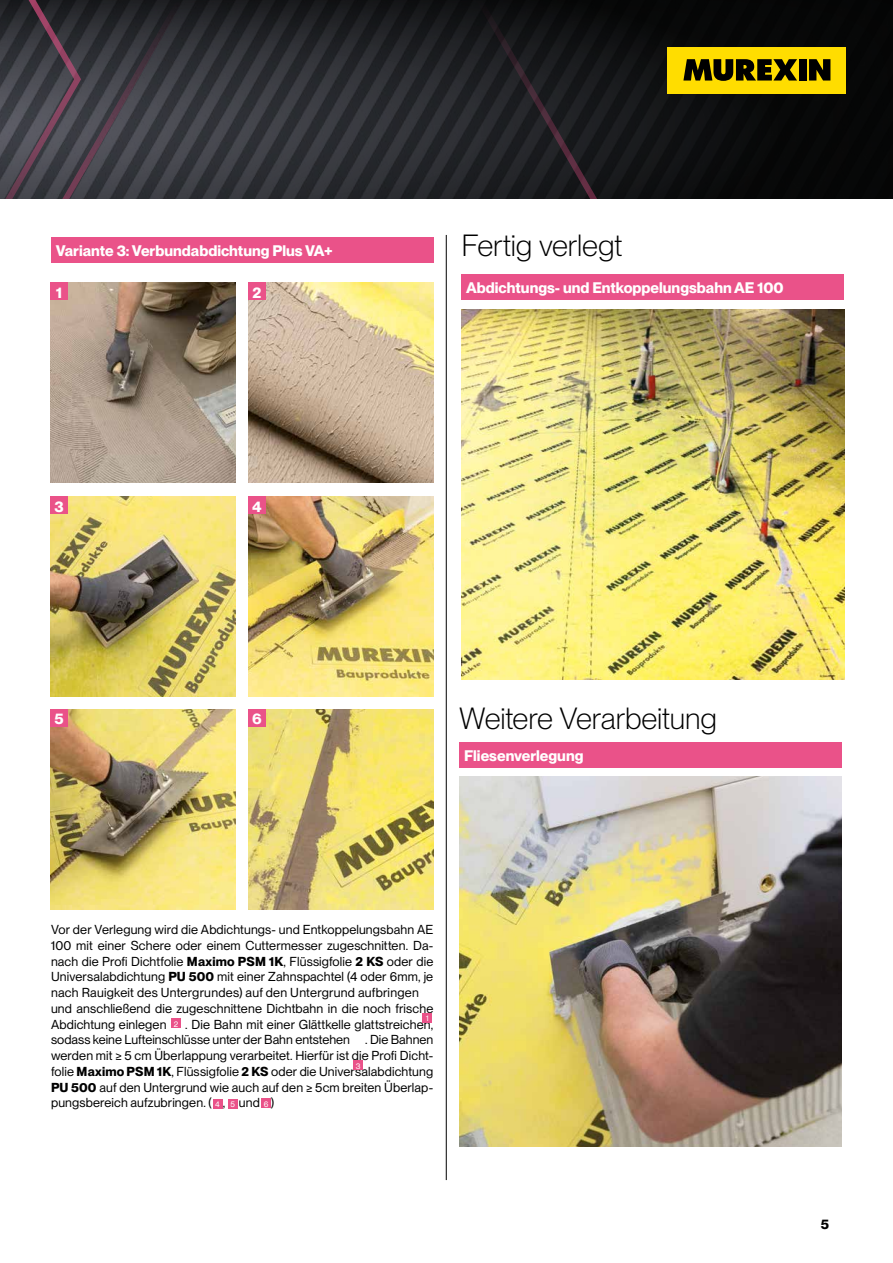
<style>
.page{position:relative;width:893px;height:1263px;background:#fff}
.page>*{position:absolute;margin:0;border:0;box-sizing:border-box;transform-origin:0 0}
.t1{font:300 30px "PP Neue Montreal";letter-spacing:-.005em;color:#000}
.t2{font:700 15px "PP Neue Montreal";color:#fff}
.t3{font:700 13.5px "PP Neue Montreal";color:#000}
.t4{font:12.75px/15.8px "PP Neue Montreal";letter-spacing:.01em;color:#000}
.t5{font:7.95px "PP Neue Montreal";color:#fff}
.s1{font-weight:700}
</style>
<div class="page">
<img style="left:633px;top:0;width:260px;height:198px">
<svg style="left:0;top:0;width:26px;height:198px"></svg>
<svg style="left:26px;top:0;width:607px;height:198px"></svg>
<div style="left:668px;top:47px;width:178px;height:46px;background:#fd0"></div>
<div style="left:799px;top:59px;width:8px;height:22px;background:#000"></div>
<svg style="left:809px;top:59px;width:21px;height:22px"></svg>
<svg style="left:683px;top:59px;width:114px;height:22px"></svg>
<img style="left:248px;top:283px;width:185px;height:200px">
<img style="left:51px;top:497px;width:185px;height:200px">
<img style="left:248px;top:497px;width:185px;height:200px">
<img style="left:51px;top:710px;width:185px;height:200px">
<img style="left:248px;top:709px;width:185px;height:200px">
<div style="left:51px;top:237px;width:383px;height:26px;background:#ea5289"></div>
<div style="left:461px;top:274px;width:383px;height:25px;background:#ea5289"></div>
<div style="left:459px;top:742px;width:383px;height:26px;background:#ea5289"></div>
<img style="left:51px;top:283px;width:185px;height:200px">
<div style="left:51px;top:283px;width:17px;height:17px;background:#ea5289"></div>
<div style="left:51px;top:497px;width:17px;height:17px;background:#ea5289"></div>
<div style="left:51px;top:710px;width:17px;height:17px;background:#ea5289"></div>
<div style="left:248px;top:283px;width:17px;height:17px;background:#ea5289"></div>
<div style="left:248px;top:497px;width:17px;height:17px;background:#ea5289"></div>
<div style="left:248px;top:710px;width:17px;height:17px;background:#ea5289"></div>
<hr style="left:446px;top:235px;width:1px;height:945px;background:#000">
<img style="left:461px;top:310px;width:383px;height:369px">
<img style="left:459px;top:777px;width:383px;height:369px">
<div style="left:423px;top:1013px;width:9px;height:9px;background:#ea5289"></div>
<div style="left:172px;top:1019px;width:9px;height:9px;background:#ea5289"></div>
<div style="left:354px;top:1060px;width:9px;height:9px;background:#ea5289"></div>
<div style="left:213px;top:1099px;width:9px;height:9px;background:#ea5289"></div>
<div style="left:228px;top:1099px;width:9px;height:9px;background:#ea5289"></div>
<div style="left:261px;top:1099px;width:10px;height:9px;background:#ea5289"></div>
<p class="t2" style="left:56px;top:242px;width:279px">Variante 3: Verbundabdichtung Plus VA+</p>
<p class="t2" style="left:56px;top:283px;width:7px">1</p>
<p class="t2" style="left:252px;top:283px;width:11px">2</p>
<h1 class="t1" style="left:461px;top:228px;width:163px">Fertig verlegt</h1>
<p class="t2" style="left:466px;top:279px;width:319px">Abdichtungs- und Entkoppelungsbahn AE 100</p>
<p class="t2" style="left:54px;top:497px;width:11px">3</p>
<p class="t2" style="left:252px;top:497px;width:11px">4</p>
<p class="t2" style="left:54px;top:710px;width:11px">5</p>
<p class="t2" style="left:252px;top:710px;width:11px">6</p>
<h1 class="t1" style="left:459px;top:701px;width:259px">Weitere Verarbeitung</h1>
<p class="t2" style="left:464px;top:747px;width:121px">Fliesenverlegung</p>
<p class="t4" style="left:51px;top:922px;width:384px">Vor der Verlegung wird die Abdichtungs- und Entkoppelungsbahn AE 100 mit einer Schere oder einem Cuttermesser zugeschnitten. Da&shy;nach die Profi Dichtfolie <span class="s1">Maximo PSM 1K</span>, Flüssigfolie <span class="s1">2 KS</span> oder die Universalabdichtung <span class="s1">PU 500</span> mit einer Zahnspachtel (4 oder 6mm, je nach Rauigkeit des Untergrundes) auf den Untergrund aufbringen und anschließend die zugeschnittene Dichtbahn in die noch frische Abdichtung einlegen</p>
<p class="t5" style="left:426px;top:1014px;width:4px">1</p>
<p class="t4" style="left:51px;top:1016px;width:384px;text-align:justify;text-indent:134px">. Die Bahn mit einer Glättkelle glattstreichen, sodass keine Lufteinschlüsse unter der Bahn entstehen . Die Bahnen werden mit ≥ 5 cm Überlappung verarbeitet. Hierfür ist die Profi Dicht&shy;folie <span class="s1">Maximo PSM 1K</span>, Flüssigfolie <span class="s1">2 KS</span> oder die Universalabdichtung <span class="s1">PU 500</span> auf den Untergrund wie auch auf den ≥ 5cm breiten Überlap&shy;pungsbereich aufzubringen. ( , und )</p>
<p class="t5" style="left:174px;top:1020px;width:6px">2</p>
<p class="t5" style="left:356px;top:1061px;width:6px">3</p>
<p class="t5" style="left:215px;top:1100px;width:6px">4</p>
<p class="t5" style="left:231px;top:1100px;width:6px">5</p>
<p class="t5" style="left:264px;top:1100px;width:6px">6</p>
<p class="t3" style="left:821px;top:1216px;width:10px">5</p>
</div>
